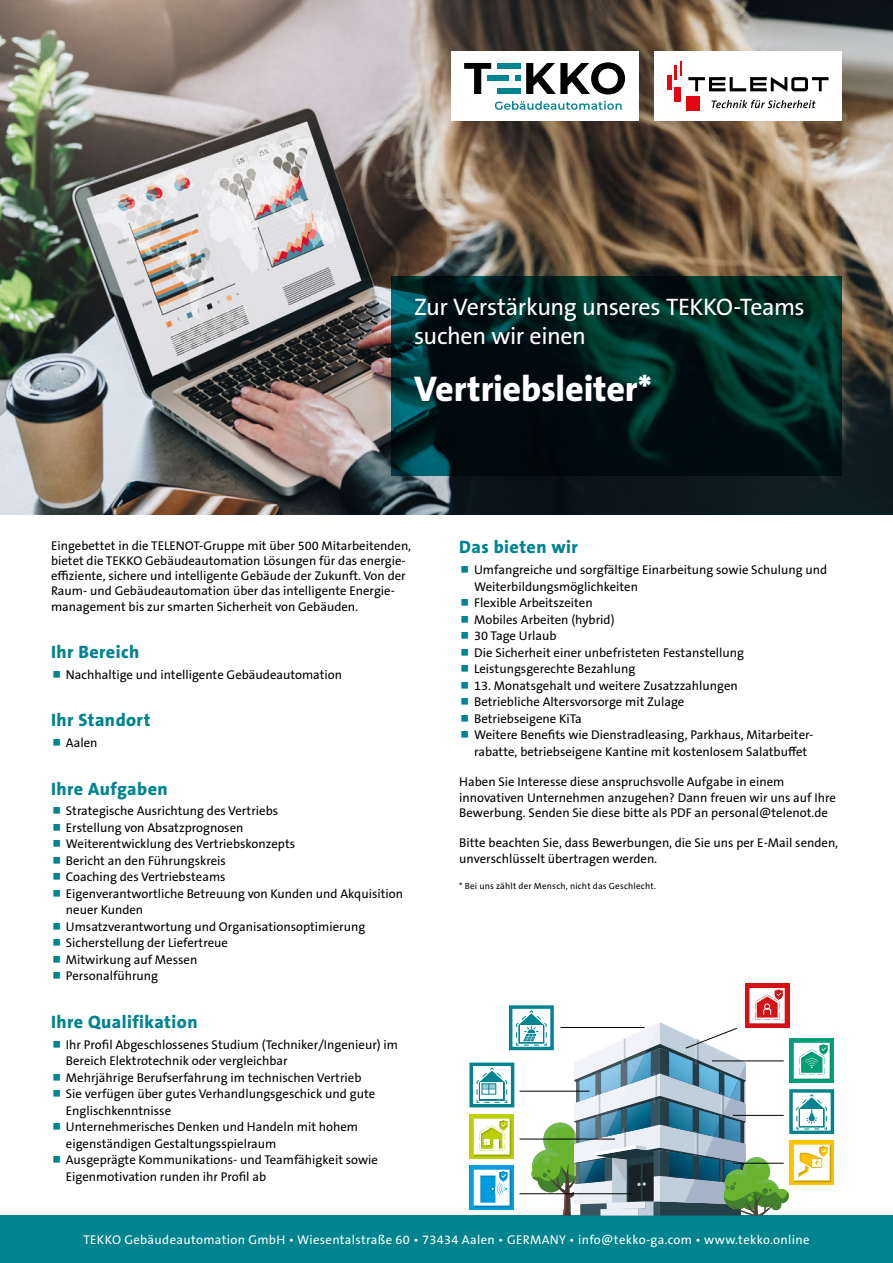
<style>
.page{position:relative;width:893px;height:1263px;background:#fff}
.page>*{position:absolute;margin:0;border:0;box-sizing:border-box;transform-origin:0 0}
.t1{font:800 36px "The Sans B Plus W8";letter-spacing:-.005em;color:#fff}
.t2{font:24px/28.8px "The Sans B Plus W5 Plain";letter-spacing:-.02em;color:#fff}
.t3{font:800 18px "The Sans B Plus W8";letter-spacing:.025em;color:#018390}
.t4{font:12.75px/16.5px "The Sans B Plus W5 Plain";color:#000}
.t5{font:12.75px "The Sans B Plus W5 Plain";letter-spacing:.025em;color:#fff}
.t6{font:9px "The Sans B Plus W5 Plain";letter-spacing:.02em;color:#000}
</style>
<div class="page">
<div style="left:0;top:1215px;width:893px;height:48px;background:#018390"></div>
<img style="left:0;top:0;width:893px;height:514px">
<svg style="left:391px;top:276px;width:451px;height:200px;background:#00201f"></svg>
<div style="left:654px;top:51px;width:188px;height:70px;background:#fff"></div>
<div style="left:686px;top:96px;width:14px;height:15px;background:#e30613"></div>
<hr style="left:668px;top:75px;width:4px;height:14px;background:#e30613">
<hr style="left:674px;top:66px;width:3px;height:14px;background:#e30613">
<svg style="left:680px;top:61px;width:1px;height:14px"></svg>
<div style="left:674px;top:87px;width:7px;height:14px;background:#e30613"></div>
<svg style="left:712px;top:100px;width:104px;height:8px"></svg>
<svg style="left:688px;top:77px;width:140px;height:14px"></svg>
<div style="left:451px;top:51px;width:187px;height:70px;background:#fff"></div>
<svg style="left:526px;top:62px;width:99px;height:33px"></svg>
<svg style="left:464px;top:63px;width:27px;height:31px"></svg>
<div style="left:497px;top:63px;width:23px;height:6px;background:#008390"></div>
<div style="left:497px;top:88px;width:23px;height:6px;background:#008390"></div>
<div style="left:488px;top:75px;width:21px;height:6px;background:#008390"></div>
<svg style="left:515px;top:75px;width:5px;height:6px"></svg>
<svg style="left:495px;top:101px;width:127px;height:9px"></svg>
<div style="left:469px;top:1114px;width:45px;height:45px;background:#bccf00"></div>
<img style="left:473px;top:1118px;width:39px;height:39px">
<svg style="left:474px;top:1119px;width:36px;height:35px"></svg>
<div style="left:789px;top:1140px;width:45px;height:45px;background:#fdc300"></div>
<div style="left:789px;top:1038px;width:45px;height:45px;background:#00a078"></div>
<div style="left:745px;top:983px;width:45px;height:45px;background:#d21216"></div>
<div style="left:469px;top:1165px;width:45px;height:45px;background:#009ddf"></div>
<img style="left:473px;top:1169px;width:39px;height:39px">
<svg style="left:474px;top:1170px;width:36px;height:35px"></svg>
<div style="left:789px;top:1089px;width:45px;height:45px;border:3px solid #018390"></div>
<svg style="left:516px;top:988px;width:316px;height:227px"></svg>
<div style="left:509px;top:1005px;width:45px;height:45px;border:3px solid #018390"></div>
<svg style="left:473px;top:1066px;width:37px;height:37px"></svg>
<svg style="left:476px;top:1067px;width:31px;height:36px"></svg>
<div style="left:469px;top:1062px;width:45px;height:45px;border:3px solid #018390"></div>
<h2 class="t2" style="left:414px;top:293px;width:392px">Zur Verstärkung unseres TEKKO-Teams suchen wir einen</h2>
<h1 class="t1" style="left:414px;top:366px;width:240px">Vertriebsleiter*</h1>
<p class="t4" style="left:51px;top:538px;width:362px;line-height:15.3px">Eingebettet in die TELENOT-Gruppe mit über 500 Mitarbeitenden, bietet die TEKKO Gebäudeautomation Lösungen für das energie&shy;effiziente, sichere und intelligente Gebäude der Zukunft. Von der Raum- und Gebäudeautomation über das intelligente Energie&shy;management bis zur smarten Sicherheit von Gebäuden.</p>
<h3 class="t3" style="left:51px;top:640px;width:90px">Ihr Bereich</h3>
<p class="t4" style="left:66px;top:666px;width:278px">Nachhaltige und intelligente Gebäudeautomation</p>
<h3 class="t3" style="left:51px;top:709px;width:101px">Ihr Standort</h3>
<p class="t4" style="left:66px;top:735px;width:33px">Aalen</p>
<h3 class="t3" style="left:51px;top:777px;width:118px">Ihre Aufgaben</h3>
<p class="t4" style="left:66px;top:803px;width:339px">Strategische Ausrichtung des Vertriebs<br>Erstellung von Absatzprognosen<br>Weiterentwicklung des Vertriebskonzepts<br>Bericht an den Führungskreis<br>Coaching des Vertriebsteams<br>Eigenverantwortliche Betreuung von Kunden und Akquisition neuer Kunden<br>Umsatzverantwortung und Organisationsoptimierung Sicherstellung der Liefertreue<br>Mitwirkung auf Messen<br>Personalführung</p>
<h3 class="t3" style="left:51px;top:1010px;width:148px">Ihre Qualifikation</h3>
<p class="t4" style="left:66px;top:1036px;width:334px">Ihr Profil Abgeschlossenes Studium (Techniker/Ingenieur) im Bereich Elektrotechnik oder vergleichbar<br>Mehrjährige Berufserfahrung im technischen Vertrieb<br>Sie verfügen über gutes Verhandlungsgeschick und gute Englischkenntnisse<br>Unternehmerisches Denken und Handeln mit hohem eigenständigen Gestaltungsspielraum<br>Ausgeprägte Kommunikations- und Teamfähigkeit sowie Eigenmotivation runden ihr Profil ab</p>
<h3 class="t3" style="left:459px;top:536px;width:120px">Das bieten wir</h3>
<p class="t4" style="left:474px;top:562px;width:355px">Umfangreiche und sorgfältige Einarbeitung sowie Schulung und Weiterbildungsmöglichkeiten<br>Flexible Arbeitszeiten<br>Mobiles Arbeiten (hybrid)<br>30 Tage Urlaub<br>Die Sicherheit einer unbefristeten Festanstellung Leistungsgerechte Bezahlung</p>
<p class="t4" style="left:474px;top:677px;width:340px">13. Monatsgehalt und weitere Zusatzzahlungen<br>Betriebliche Altersvorsorge mit Zulage<br>Betriebseigene KiTa<br>Weitere Benefits wie Dienstradleasing, Parkhaus, Mitarbeiter&shy;rabatte, betriebseigene Kantine mit kostenlosem Salatbuffet</p>
<p class="t4" style="left:459px;top:774px;width:378px;line-height:15.3px">Haben Sie Interesse diese anspruchsvolle Aufgabe in einem innovativen Unternehmen anzugehen? Dann freuen wir uns auf Ihre<br>Bewerbung. Senden Sie diese bitte als PDF an personal@telenot.de</p>
<p class="t4" style="left:459px;top:835px;width:380px;line-height:15.3px">Bitte beachten Sie, dass Bewerbungen, die Sie uns per E-Mail senden, unverschlüsselt übertragen werden.</p>
<p class="t6" style="left:459px;top:880px;width:198px">* Bei uns zählt der Mensch, nicht das Geschlecht.</p>
<p class="t5" style="left:83px;top:1231px;width:728px">TEKKO Gebäudeautomation GmbH • Wiesentalstraße 60 • 73434 Aalen • GERMANY • info@tekko-ga.com • www.tekko.online</p>
</div>
